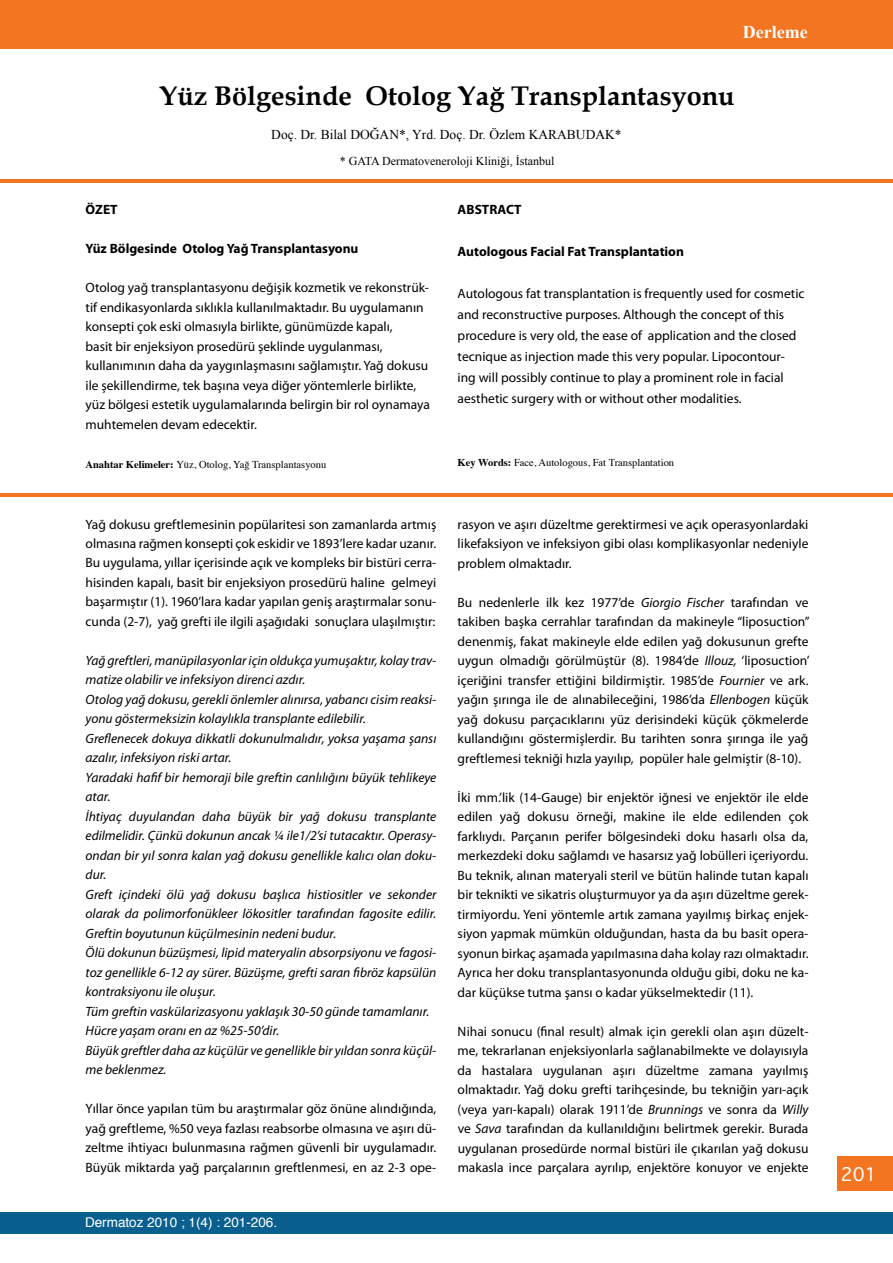
<style>
.page{position:relative;width:893px;height:1263px;background:#fff}
.page>*{position:absolute;margin:0;border:0;box-sizing:border-box;transform-origin:0 0}
.t1{font:700 27px "Book Antiqua";color:#000}
.t2{font:700 18px "Times New Roman";color:#fff}
.t3{font:18px "Geneva";color:#fff}
.t4{font:13.5px/19.5px "Myriad Pro";color:#000;text-align:justify}
.t5{font:italic 13.5px/19.5px "Myriad Pro";color:#000}
.t6{font:700 13.5px "Myriad Pro";color:#000}
.t7{font:13.5px "Times New Roman";color:#000}
.t8{font:13.5px "Helvetica";color:#fff}
.t9{font:12px "Times New Roman";color:#000}
.t10{font:10.5px "Times";color:#000}
.s1{font-weight:700}
.s2{font-style:italic}
</style>
<div class="page">
<div style="left:838px;top:1157px;width:55px;height:34px;background:#f47521"></div>
<div style="left:0;top:0;width:893px;height:49px;background:#f47521"></div>
<div style="left:0;top:1212px;width:893px;height:21px;background:#09608f"></div>
<hr style="left:1px;top:179px;width:892px;height:4px;background:#f47521">
<hr style="left:1px;top:493px;width:892px;height:4px;background:#f47521">
<svg style="left:493px;top:87px;width:8px;height:4px"></svg>
<h2 class="t2" style="left:743px;top:20px;width:66px">Derleme</h2>
<h1 class="t1" style="left:159px;top:80px;width:577px">Yüz Bölgesinde Otolog Yag Transplantasyonu</h1>
<p class="t7" style="left:271px;top:125px;width:352px">Doç. Dr. Bilal DOĞAN*, Yrd. Doç. Dr. Özlem KARABUDAK*</p>
<p class="t9" style="left:340px;top:153px;width:216px">* GATA Dermatoveneroloji Kliniği, İstanbul</p>
<p class="t6" style="left:86px;top:201px;width:34px">ÖZET</p>
<p class="t6" style="left:86px;top:240px;width:274px">Yüz Bölgesinde Otolog Yağ Transplantasyonu</p>
<p class="t4" style="left:86px;top:278px;width:346px;text-align:left">Otolog yağ transplantasyonu değişik kozmetik ve rekonstrük&shy;tif endikasyonlarda sıklıkla kullanılmaktadır. Bu uygulamanın konsepti çok eski olmasıyla birlikte, günümüzde kapalı,<br>basit bir enjeksiyon prosedürü şeklinde uygulanması, kullanımının daha da yaygınlaşmasını sağlamıştır. Yağ dokusu ile şekillendirme, tek başına veya diğer yöntemlerle birlikte, yüz bölgesi estetik uygulamalarında belirgin bir rol oynamaya muhtemelen devam edecektir.</p>
<p class="t10" style="left:86px;top:454px;width:242px"><span class="s1">Anahtar Kelimeler:</span> Yüz, Otolog, Yağ Transplantasyonu</p>
<p class="t4" style="left:86px;top:514px;width:352px">Yağ dokusu greftlemesinin popülaritesi son zamanlarda artmış olmasına rağmen konsepti çok eskidir ve 1893’lere kadar uzanır.<br>Bu uygulama, yıllar içerisinde açık ve kompleks bir bistüri cerra&shy;hisinden kapalı, basit bir enjeksiyon prosedürü haline gelmeyi başarmıştır (1). 1960’lara kadar yapılan geniş araştırmalar sonu&shy;cunda (2-7), yağ grefti ile ilgili aşağıdaki sonuçlara ulaşılmıştır:</p>
<p class="t5" style="left:86px;top:650px;width:352px">Yağ greftleri, manüpilasyonlar için oldukça yumuşaktır, kolay trav&shy;matize olabilir ve infeksiyon direnci azdır.<br>Otolog yağ dokusu, gerekli önlemler alınırsa, yabancı cisim reaksi&shy;yonu göstermeksizin kolaylıkla transplante edilebilir.<br>Greflenecek dokuya dikkatli dokunulmalıdır, yoksa yaşama şansı azalır, infeksiyon riski artar.<br>Yaradaki hafif bir hemoraji bile greftin canlılığını büyük tehlikeye atar.<br>İhtiyaç duyulandan daha büyük bir yağ dokusu transplante edilmelidir. Çünkü dokunun ancak ¼ ile1/2’si tutacaktır. Operasy&shy;ondan bir yıl sonra kalan yağ dokusu genellikle kalıcı olan doku&shy;dur.<br>Greft içindeki ölü yağ dokusu başlıca histiositler ve sekonder olarak da polimorfonükleer lökositler tarafından fagosite edilir.<br>Greftin boyutunun küçülmesinin nedeni budur.<br>Ölü dokunun büzüşmesi, lipid materyalin absorpsiyonu ve fagosi&shy;toz genellikle 6-12 ay sürer. Büzüşme, grefti saran fibröz kapsülün kontraksiyonu ile oluşur.<br>Tüm greftin vaskülarizasyonu yaklaşık 30-50 günde tamamlanır.<br>Hücre yaşam oranı en az %25-50’dir.<br>Büyük greftler daha az küçülür ve genellikle bir yıldan sonra küçül&shy;me beklenmez.</p>
<p class="t4" style="left:86px;top:1099px;width:352px">Yıllar önce yapılan tüm bu araştırmalar göz önüne alındığında, yağ greftleme, %50 veya fazlası reabsorbe olmasına ve aşırı dü&shy;zeltme ihtiyacı bulunmasına rağmen güvenli bir uygulamadır.<br>Büyük miktarda yağ parçalarının greftlenmesi, en az 2-3 ope-</p>
<p class="t8" style="left:85px;top:1211px;width:194px">Dermatoz 2010 ; 1(4) : 201-206.</p>
<p class="t6" style="left:458px;top:201px;width:65px">ABSTRACT</p>
<p class="t6" style="left:458px;top:243px;width:228px">Autologous Facial Fat Transplantation</p>
<p class="t4" style="left:458px;top:283px;width:348px;line-height:21px;text-align:left">Autologous fat transplantation is frequently used for cosmetic and reconstructive purposes. Although the concept of this procedure is very old, the ease of application and the closed tecnique as injection made this very popular. Lipocontour&shy;ing will possibly continue to play a prominent role in facial aesthetic surgery with or without other modalities.</p>
<p class="t10" style="left:458px;top:453px;width:218px"><span class="s1">Key Words:</span> Face, Autologous, Fat Transplantation</p>
<p class="t4" style="left:458px;top:514px;width:352px">rasyon ve aşırı düzeltme gerektirmesi ve açık operasyonlardaki likefaksiyon ve infeksiyon gibi olası komplikasyonlar nedeniyle problem olmaktadır.</p>
<p class="t4" style="left:458px;top:592px;width:353px">Bu nedenlerle ilk kez 1977’de <span class="s2">Giorgio Fischer</span> tarafından ve takiben başka cerrahlar tarafından da makineyle “liposuction” denenmiş, fakat makineyle elde edilen yağ dokusunun grefte uygun olmadığı görülmüştür (8). 1984’de <span class="s2">Illouz,</span> ‘liposuction’ içeriğini transfer ettiğini bildirmiştir. 1985’de <span class="s2">Fournier</span> ve ark. yağın şırınga ile de alınabileceğini, 1986’da <span class="s2">Ellenbogen</span> küçük yağ dokusu parçacıklarını yüz derisindeki küçük çökmelerde kullandığını göstermişlerdir. Bu tarihten sonra şırınga ile yağ greftlemesi tekniği hızla yayılıp, popüler hale gelmiştir (8-10).</p>
<p class="t4" style="left:458px;top:787px;width:352px">İki mm.’lik (14-Gauge) bir enjektör iğnesi ve enjektör ile elde edilen yağ dokusu örneği, makine ile elde edilenden çok farklıydı. Parçanın perifer bölgesindeki doku hasarlı olsa da, merkezdeki doku sağlamdı ve hasarsız yağ lobülleri içeriyordu.<br>Bu teknik, alınan materyali steril ve bütün halinde tutan kapalı bir teknikti ve sikatris oluşturmuyor ya da aşırı düzeltme gerek&shy;tirmiyordu. Yeni yöntemle artık zamana yayılmış birkaç enjek&shy;siyon yapmak mümkün olduğundan, hasta da bu basit opera&shy;syonun birkaç aşamada yapılmasına daha kolay razı olmaktadır.<br>Ayrıca her doku transplantasyonunda olduğu gibi, doku ne ka&shy;dar küçükse tutma şansı o kadar yükselmektedir (11).</p>
<p class="t4" style="left:458px;top:1021px;width:352px">Nihai sonucu (final result) almak için gerekli olan aşırı düzelt&shy;me, tekrarlanan enjeksiyonlarla sağlanabilmekte ve dolayısıyla da hastalara uygulanan aşırı düzeltme zamana yayılmış olmaktadır. Yağ doku grefti tarihçesinde, bu tekniğin yarı-açık (veya yarı-kapalı) olarak 1911’de <span class="s2">Brunnings</span> ve sonra da <span class="s2">Willy </span>ve <span class="s2">Sava</span> tarafından da kullanıldığını belirtmek gerekir. Burada uygulanan prosedürde normal bistüri ile çıkarılan yağ dokusu makasla ince parçalara ayrılıp, enjektöre konuyor ve enjekte</p>
<h2 class="t3" style="left:841px;top:1159px;width:38px">201</h2>
</div>
